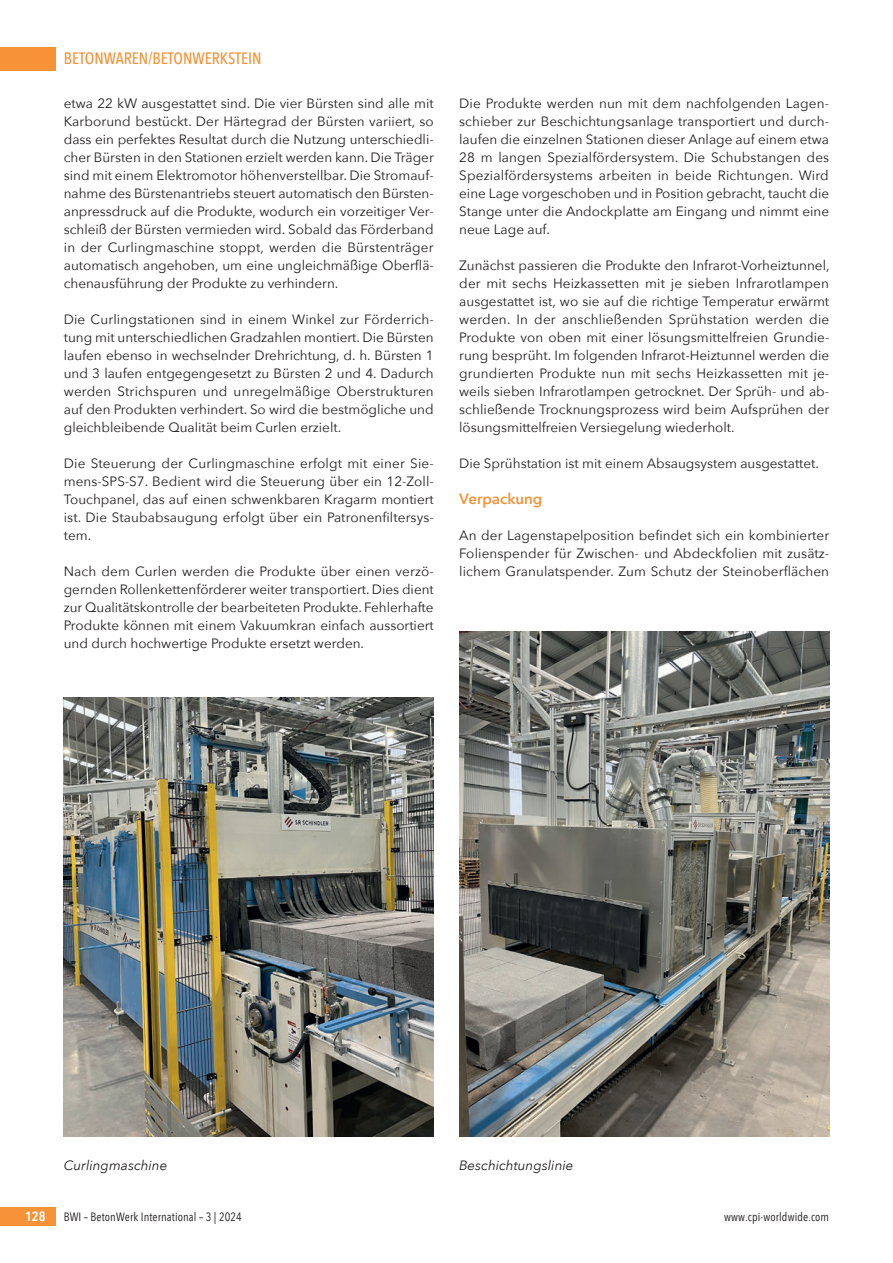
<style>
.page{position:relative;width:893px;height:1263px;background:#fff}
.page>*{position:absolute;margin:0;border:0;box-sizing:border-box;transform-origin:0 0}
.t1{font:500 16.5px "Avenir Next Condensed";color:#f69238}
.t2{font:600 15px "Avenir Next";color:#f69238}
.t3{font:13.5px/18px "Avenir Next";color:#231f20;text-align:justify}
.t4{font:italic 13.5px "Avenir Next";color:#231f20}
.t5{font:600 13.5px "Avenir Next Condensed";color:#fff}
.t6{font:12px "Avenir Next Condensed";letter-spacing:.01em;color:#231f20}
</style>
<div class="page">
<div style="left:0;top:47px;width:55px;height:23px;background:#f69238"></div>
<div style="left:0;top:1208px;width:55px;height:18px;background:#f69238"></div>
<img style="left:64px;top:697px;width:370px;height:439px">
<img style="left:459px;top:631px;width:370px;height:505px">
<p class="t1" style="left:64px;top:49px;width:199px">BETONWAREN/BETONWERKSTEIN</p>
<p class="t3" style="left:64px;top:94px;width:372px">etwa 22 kW ausgestattet sind. Die vier Bürsten sind alle mit Karborund bestückt. Der Härtegrad der Bürsten variiert, so dass ein perfektes Resultat durch die Nutzung unterschiedli&shy;cher Bürsten in den Stationen erzielt werden kann. Die Träger sind mit einem Elektromotor höhenverstellbar. Die Stromauf&shy;nahme des Bürstenantriebs steuert automatisch den Bürsten&shy;anpressdruck auf die Produkte, wodurch ein vorzeitiger Ver&shy;schleiß der Bürsten vermieden wird. Sobald das Förderband in der Curlingmaschine stoppt, werden die Bürstenträger automatisch angehoben, um eine ungleichmäßige Oberflä&shy;chenausführung der Produkte zu verhindern.</p>
<p class="t3" style="left:64px;top:310px;width:372px">Die Curlingstationen sind in einem Winkel zur Förderrich&shy;tung mit unterschiedlichen Gradzahlen montiert. Die Bürsten laufen ebenso in wechselnder Drehrichtung, d. h. Bürsten 1 und 3 laufen entgegengesetzt zu Bürsten 2 und 4. Dadurch werden Strichspuren und unregelmäßige Oberstrukturen auf den Produkten verhindert. So wird die bestmögliche und gleichbleibende Qualität beim Curlen erzielt.</p>
<p class="t3" style="left:64px;top:454px;width:372px">Die Steuerung der Curlingmaschine erfolgt mit einer Sie&shy;mens-SPS-S7. Bedient wird die Steuerung über ein 12-Zoll-Touchpanel, das auf einen schwenkbaren Kragarm montiert ist. Die Staubabsaugung erfolgt über ein Patronenfiltersys&shy;tem.</p>
<p class="t3" style="left:64px;top:562px;width:372px">Nach dem Curlen werden die Produkte über einen verzö&shy;gernden Rollenkettenförderer weiter transportiert. Dies dient zur Qualitätskontrolle der bearbeiteten Produkte. Fehlerhafte Produkte können mit einem Vakuumkran einfach aussortiert und durch hochwertige Produkte ersetzt werden.</p>
<p class="t3" style="left:459px;top:94px;width:372px">Die Produkte werden nun mit dem nachfolgenden Lagen&shy;schieber zur Beschichtungsanlage transportiert und durch&shy;laufen die einzelnen Stationen dieser Anlage auf einem etwa 28 m langen Spezialfördersystem. Die Schubstangen des Spezialfördersystems arbeiten in beide Richtungen. Wird eine Lage vorgeschoben und in Position gebracht, taucht die Stange unter die Andockplatte am Eingang und nimmt eine neue Lage auf.</p>
<p class="t3" style="left:459px;top:256px;width:372px">Zunächst passieren die Produkte den Infrarot-Vorheiztunnel, der mit sechs Heizkassetten mit je sieben Infrarotlampen ausgestattet ist, wo sie auf die richtige Temperatur erwärmt werden. In der anschließenden Sprühstation werden die Produkte von oben mit einer lösungsmittelfreien Grundie&shy;rung besprüht. Im folgenden Infrarot-Heiztunnel werden die grundierten Produkte nun mit sechs Heizkassetten mit je&shy;weils sieben Infrarotlampen getrocknet. Der Sprüh- und ab&shy;schließende Trocknungsprozess wird beim Aufsprühen der lösungsmittelfreien Versiegelung wiederholt.</p>
<p class="t3" style="left:459px;top:454px;width:361px">Die Sprühstation ist mit einem Absaugsystem ausgestattet.</p>
<p class="t2" style="left:459px;top:486px;width:85px">Verpackung</p>
<p class="t3" style="left:459px;top:526px;width:371px">An der Lagenstapelposition befindet sich ein kombinierter Folienspender für Zwischen- und Abdeckfolien mit zusätz&shy;lichem Granulatspender. Zum Schutz der Steinoberflächen</p>
<p class="t4" style="left:64px;top:1154px;width:105px">Curlingmaschine</p>
<p class="t4" style="left:459px;top:1154px;width:116px">Beschichtungslinie</p>
<p class="t5" style="left:25px;top:1205px;width:22px">128</p>
<p class="t6" style="left:64px;top:1207px;width:180px">BWI – BetonWerk International – 3 | 2024</p>
<p class="t6" style="left:724px;top:1207px;width:107px">www.cpi-worldwide.com</p>
</div>
